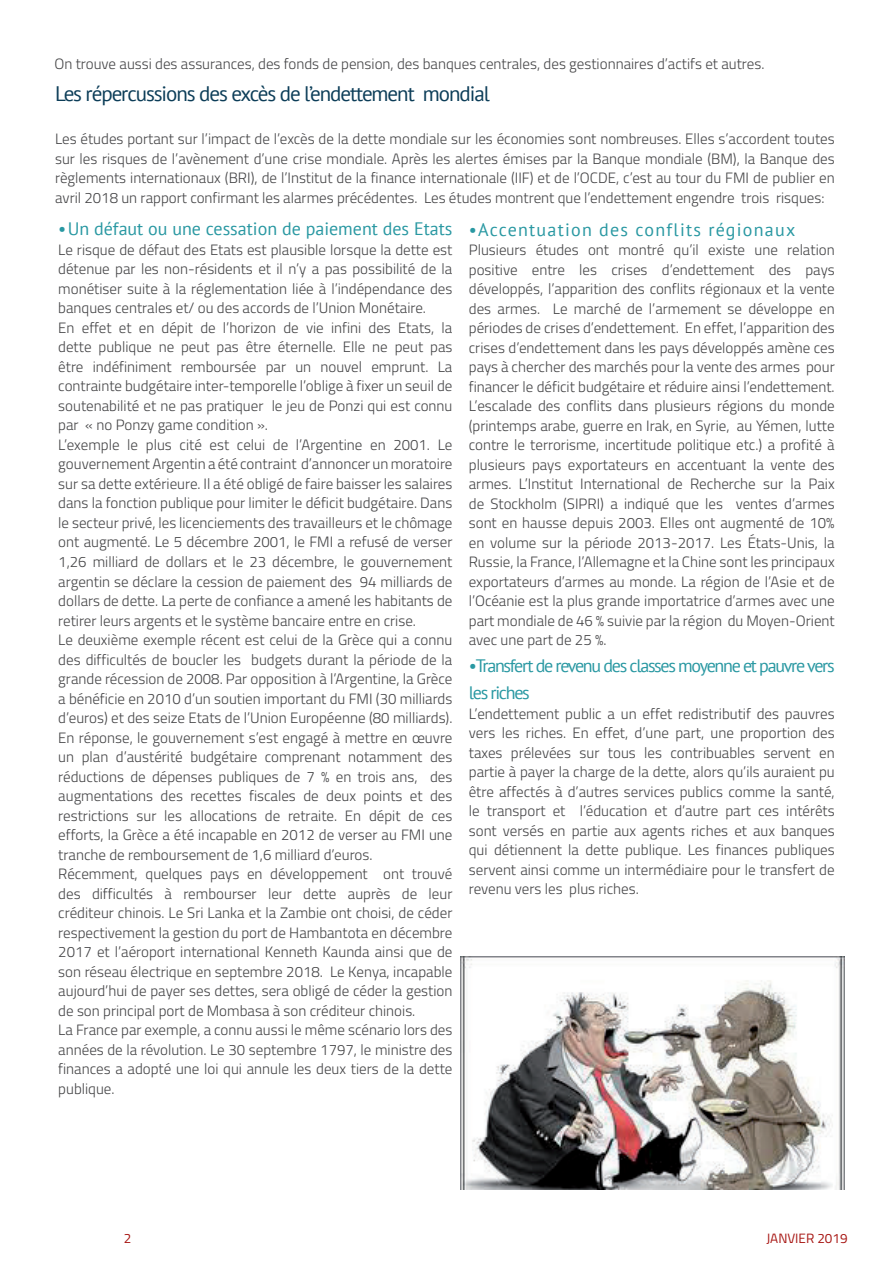
<style>
.page{position:relative;width:893px;height:1263px;background:#fff}
.page>*{position:absolute;margin:0;border:0;box-sizing:border-box;transform-origin:0 0}
.t1{font:21px "PT Sans";letter-spacing:-.05em;color:#0c3d58}
.t2{font:18px/27px "PT Sans";letter-spacing:-.07em;color:#2998a2}
.t3{font:18px "PT Sans";color:#2998a2}
.t4{font:18px "PT Sans";letter-spacing:.07em;color:#2998a2}
.t5{font:300 15px/19.5px "Titillium";color:#444446;text-align:justify}
.t6{font:13.5px "Titillium";color:#a71613}
</style>
<div class="page">
<img style="left:460px;top:957px;width:384px;height:233px">
<p class="t5" style="left:55px;top:53px;width:711px">On trouve aussi des assurances, des fonds de pension, des banques centrales, des gestionnaires d’actifs et autres.</p>
<h1 class="t1" style="left:55px;top:80px;width:436px">Les répercussions des excès de l’endettement mondial</h1>
<p class="t5" style="left:55px;top:128px;width:781px">Les études portant sur l’impact de l’excès de la dette mondiale sur les économies sont nombreuses. Elles s’accordent toutes sur les risques de l’avènement d’une crise mondiale. Après les alertes émises par la Banque mondiale (BM), la Banque des règlements internationaux (BRI), de l’Institut de la finance internationale (IIF) et de l’OCDE, c’est au tour du FMI de publier en avril 2018 un rapport confirmant les alarmes précédentes. Les études montrent que l’endettement engendre trois risques:</p>
<p class="t3" style="left:58px;top:218px;width:396px">•Un défaut ou une cessation de paiement des Etats</p>
<p class="t5" style="left:58px;top:239px;width:396px;text-align:left">Le risque de défaut des Etats est plausible lorsque la dette est détenue par les non-résidents et il n’y a pas possibilité de la monétiser suite à la réglementation liée à l’indépendance des banques centrales et/ ou des accords de l’Union Monétaire.<br>En effet et en dépit de l’horizon de vie infini des Etats, la dette publique ne peut pas être éternelle. Elle ne peut pas être indéfiniment remboursée par un nouvel emprunt. La contrainte budgétaire inter-temporelle l’oblige à fixer un seuil de soutenabilité et ne pas pratiquer le jeu de Ponzi qui est connu par « no Ponzy game condition ».<br>L’exemple le plus cité est celui de l’Argentine en 2001. Le gouvernement Argentin a été contraint d’annoncer un moratoire sur sa dette extérieure. Il a été obligé de faire baisser les salaires dans la fonction publique pour limiter le déficit budgétaire. Dans le secteur privé, les licenciements des travailleurs et le chômage ont augmenté. Le 5 décembre 2001, le FMI a refusé de verser 1,26 milliard de dollars et le 23 décembre, le gouvernement argentin se déclare la cession de paiement des 94 milliards de dollars de dette. La perte de confiance a amené les habitants de retirer leurs argents et le système bancaire entre en crise.<br>Le deuxième exemple récent est celui de la Grèce qui a connu des difficultés de boucler les budgets durant la période de la grande récession de 2008. Par opposition à l’Argentine, la Grèce a bénéficie en 2010 d’un soutien important du FMI (30 milliards d’euros) et des seize Etats de l’Union Européenne (80 milliards).<br>En réponse, le gouvernement s’est engagé à mettre en œuvre un plan d’austérité budgétaire comprenant notamment des réductions de dépenses publiques de 7 % en trois ans, des augmentations des recettes fiscales de deux points et des restrictions sur les allocations de retraite. En dépit de ces efforts, la Grèce a été incapable en 2012 de verser au FMI une tranche de remboursement de 1,6 milliard d’euros.<br>Récemment, quelques pays en développement ont trouvé des difficultés à rembourser leur dette auprès de leur créditeur chinois. Le Sri Lanka et la Zambie ont choisi, de céder respectivement la gestion du port de Hambantota en décembre 2017 et l’aéroport international Kenneth Kaunda ainsi que de son réseau électrique en septembre 2018. Le Kenya, incapable aujourd’hui de payer ses dettes, sera obligé de céder la gestion de son principal port de Mombasa à son créditeur chinois.<br>La France par exemple, a connu aussi le même scénario lors des années de la révolution. Le 30 septembre 1797, le ministre des finances a adopté une loi qui annule les deux tiers de la dette publique.</p>
<p class="t4" style="left:469px;top:218px;width:328px">•Accentuation des conflits régionaux</p>
<p class="t5" style="left:469px;top:239px;width:367px">Plusieurs études ont montré qu’il existe une relation positive entre les crises d’endettement des pays développés, l’apparition des conflits régionaux et la vente des armes. Le marché de l’armement se développe en périodes de crises d’endettement. En effet, l’apparition des crises d’endettement dans les pays développés amène ces pays à chercher des marchés pour la vente des armes pour financer le déficit budgétaire et réduire ainsi l’endettement.<br>L’escalade des conflits dans plusieurs régions du monde (printemps arabe, guerre en Irak, en Syrie, au Yémen, lutte contre le terrorisme, incertitude politique etc.) a profité à plusieurs pays exportateurs en accentuant la vente des armes. L’Institut International de Recherche sur la Paix de Stockholm (SIPRI) a indiqué que les ventes d’armes sont en hausse depuis 2003. Elles ont augmenté de 10% en volume sur la période 2013-2017. Les États-Unis, la Russie, la France, l’Allemagne et la Chine sont les principaux exportateurs d’armes au monde. La région de l’Asie et de l’Océanie est la plus grande importatrice d’armes avec une part mondiale de 46 % suivie par la région du Moyen-Orient avec une part de 25 %.</p>
<p class="t2" style="left:469px;top:652px;width:367px">•Transfert de revenu des classes moyenne et pauvre vers les riches</p>
<p class="t5" style="left:469px;top:703px;width:367px">L’endettement public a un effet redistributif des pauvres vers les riches. En effet, d’une part, une proportion des taxes prélevées sur tous les contribuables servent en partie à payer la charge de la dette, alors qu’ils auraient pu être affectés à d’autres services publics comme la santé, le transport et l’éducation et d’autre part ces intérêts sont versés en partie aux agents riches et aux banques qui détiennent la dette publique. Les finances publiques servent ainsi comme un intermédiaire pour le transfert de revenu vers les plus riches.</p>
<p class="t6" style="left:124px;top:1228px;width:9px">2</p>
<p class="t6" style="left:766px;top:1228px;width:83px">JANVIER 2019</p>
</div>
